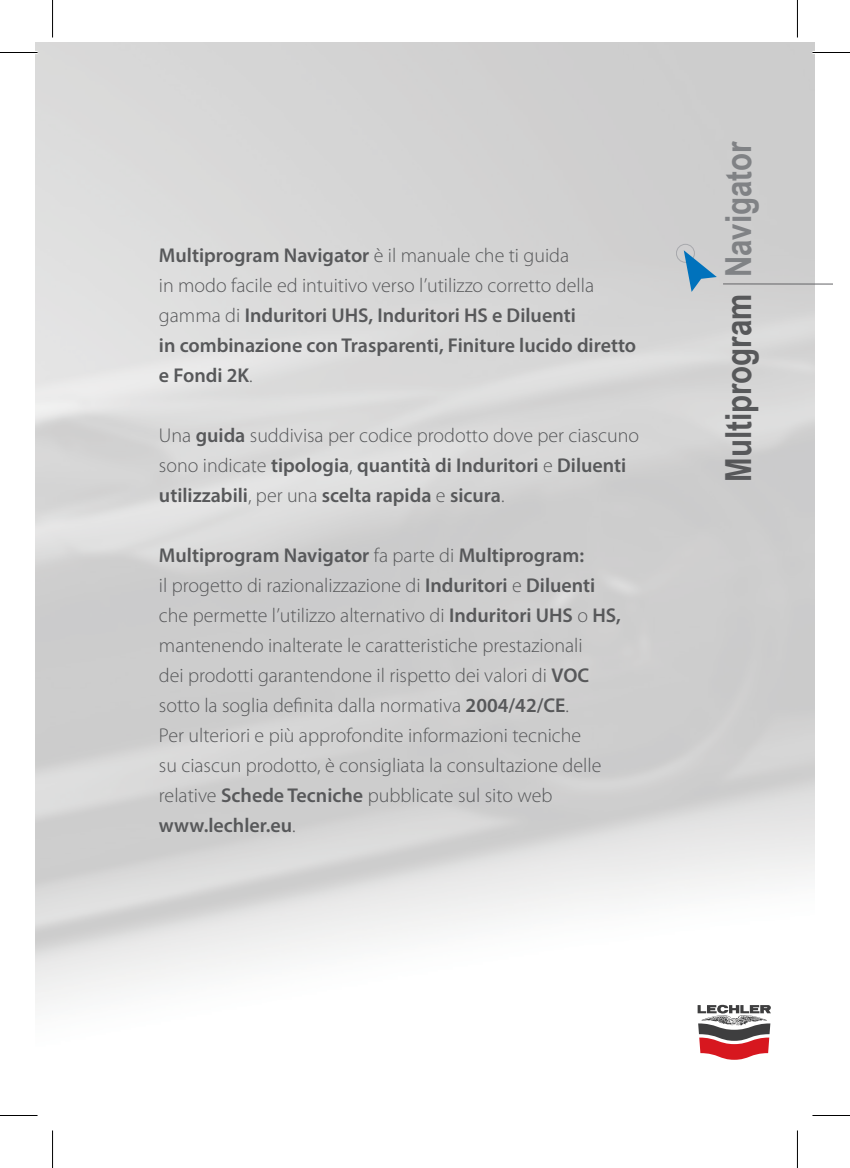
<style>
.page{position:relative;width:850px;height:1168px;background:#fff}
.page>*{position:absolute;margin:0;border:0;box-sizing:border-box;transform-origin:0 0}
.t1{font:700 36px "Arial Narrow";color:#57585a}
.t2{font:300 20px/30px "Myriad Pro";color:#57585a}
.t3{font:600 20px/30px "Myriad Pro";color:#57585a}
.s1{font-weight:300}
.s2{font-weight:600}
.s3{color:#808285}
</style>
<div class="page">
<img style="left:35px;top:43px;width:779px;height:985px">
<svg style="left:697px;top:1005px;width:73px;height:55px"></svg>
<hr style="left:722px;top:284px;width:110px;height:1px;background:#636366">
<div style="left:675px;top:244px;width:19px;height:19px;border:1px solid #a8a9ad;border-radius:50%"></div>
<svg style="left:683px;top:250px;width:33px;height:42px"></svg>
<hr style="left:0;top:51px;width:38px;height:3px;background:#fff">
<hr style="left:812px;top:51px;width:37px;height:3px;background:#fff">
<hr style="left:0;top:52px;width:38px;height:1px;background:#000">
<hr style="left:812px;top:52px;width:37px;height:1px;background:#000">
<hr style="left:0;top:1115px;width:38px;height:1px;background:#000">
<hr style="left:812px;top:1115px;width:37px;height:1px;background:#000">
<hr style="left:52px;top:0;width:1px;height:38px;background:#000">
<hr style="left:52px;top:1130px;width:1px;height:38px;background:#000">
<hr style="left:796px;top:0;width:1px;height:38px;background:#000">
<hr style="left:796px;top:1130px;width:1px;height:38px;background:#000">
<p class="t3" style="left:159px;top:240px;width:478px">Multiprogram Navigator <span class="s1">è il manuale che ti guida<br>in modo facile ed intuitivo verso l’utilizzo corretto della gamma di</span> Induritori UHS, Induritori HS e Diluenti<br>in combinazione con Trasparenti, Finiture lucido diretto e Fondi 2K<span class="s1">.</span></p>
<p class="t3" style="left:159px;top:420px;width:481px"><span class="s1">Una</span> guida <span class="s1">suddivisa per codice prodotto dove per ciascuno sono indicate</span> tipologia<span class="s1">,</span> quantità di Induritori <span class="s1">e</span> Diluenti utilizzabili<span class="s1">, per una</span> scelta rapida <span class="s1">e</span> sicura<span class="s1">.</span></p>
<p class="t2" style="left:159px;top:540px;width:463px"><span class="s2">Multiprogram Navigator</span> fa parte di <span class="s2">Multiprogram:<br></span>il progetto di razionalizzazione di <span class="s2">Induritori</span> e <span class="s2">Diluenti </span>che permette l’utilizzo alternativo di <span class="s2">Induritori UHS</span> o <span class="s2">HS, </span>mantenendo inalterate le caratteristiche prestazionali</p>
<p class="t2" style="left:159px;top:660px;width:431px">dei prodotti garantendone il rispetto dei valori di <span class="s2">VOC </span>sotto la soglia definita dalla normativa <span class="s2">2004/42/CE</span>.</p>
<p class="t2" style="left:159px;top:720px;width:444px">Per ulteriori e più approfondite informazioni tecniche su ciascun prodotto, è consigliata la consultazione delle relative <span class="s2">Schede Tecniche</span> pubblicate sul sito web <span class="s2">www.lechler.eu</span>.</p>
<p class="t1" style="left:710px;top:482px;width:342px;rotate:-90deg">Multiprogram <span class="s3">Navigator</span></p>
</div>
